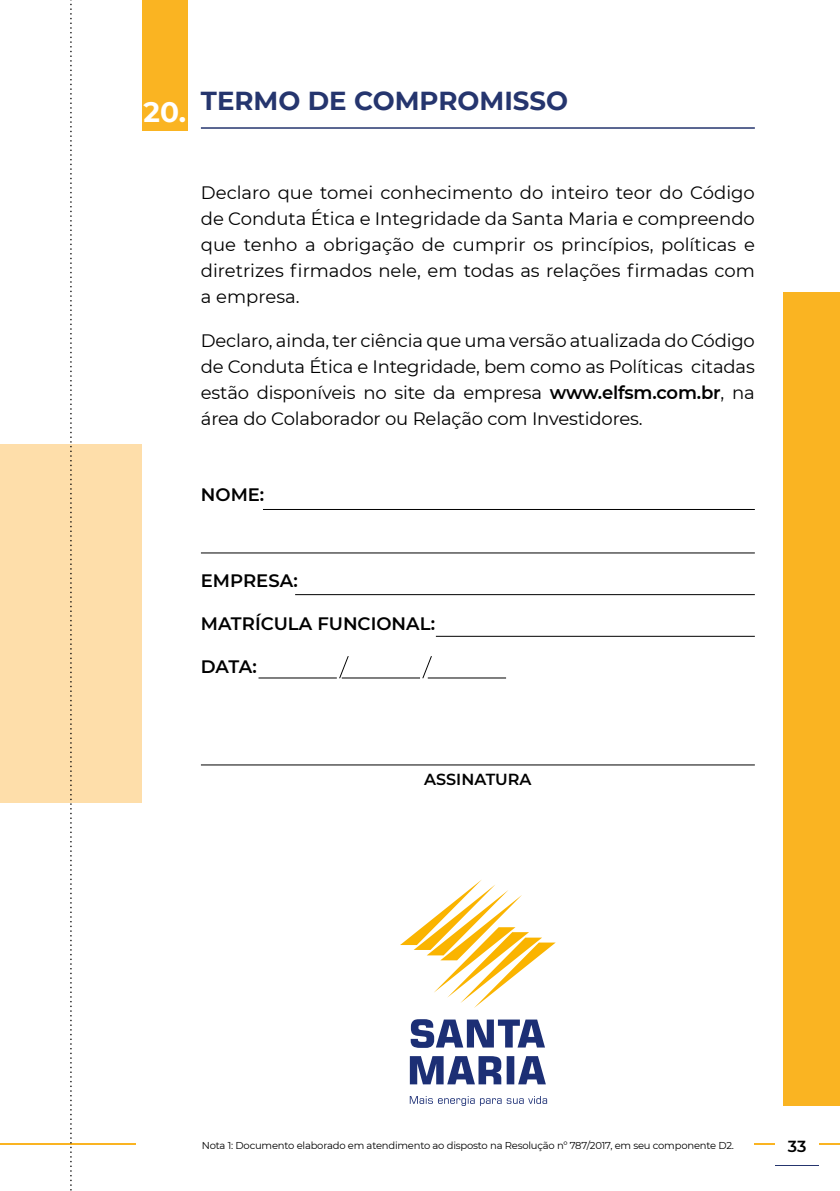
<style>
.page{position:relative;width:840px;height:1191px;background:#fff}
.page>*{position:absolute;margin:0;border:0;box-sizing:border-box;transform-origin:0 0}
.t1{font:700 28px "Montserrat";color:#fff}
.t2{font:700 26px "Montserrat";color:#25356e}
.t3{font:18px/26px "Montserrat";letter-spacing:-.01em;color:#000;text-align:justify}
.t4{font:600 18px "Montserrat";color:#000}
.t5{font:600 16px "Montserrat";color:#000}
.t6{font:10px "Montserrat";letter-spacing:-.02em;color:#000}
.s1{font-weight:600}
</style>
<div class="page">
<hr style="left:753px;top:1143px;width:86px;height:1px;background:#fab422">
<hr style="left:775px;top:1164px;width:43px;height:1px;background:#25356e">
<div style="left:775px;top:1126px;width:43px;height:38px;background:#fff"></div>
<hr style="left:0;top:1143px;width:135px;height:1px;background:#fab422">
<div style="left:142px;top:0;width:45px;height:131px;background:#fab422"></div>
<div style="left:0;top:444px;width:142px;height:358px;background:#fedeaa"></div>
<div style="left:782px;top:292px;width:57px;height:814px;background:#fab422"></div>
<hr style="left:201px;top:127px;width:553px;height:2px;background:#25356e">
<hr style="left:263px;top:509px;width:491px;height:1px;background:#000">
<hr style="left:201px;top:552px;width:553px;height:1px;background:#000">
<hr style="left:201px;top:764px;width:553px;height:1px;background:#000">
<hr style="left:258px;top:677px;width:78px;height:1px;background:#000">
<hr style="left:341px;top:677px;width:79px;height:1px;background:#000">
<hr style="left:427px;top:677px;width:79px;height:1px;background:#000">
<svg style="left:339px;top:656px;width:10px;height:22px"></svg>
<svg style="left:422px;top:656px;width:10px;height:22px"></svg>
<hr style="left:295px;top:594px;width:459px;height:1px;background:#000">
<hr style="left:435px;top:636px;width:319px;height:1px;background:#000">
<svg style="left:400px;top:880px;width:155px;height:128px"></svg>
<svg style="left:410px;top:1019px;width:134px;height:28px"></svg>
<svg style="left:409px;top:1056px;width:136px;height:28px"></svg>
<svg style="left:409px;top:1096px;width:138px;height:10px"></svg>
<svg style="left:70px;top:0;width:2px;height:1191px"></svg>
<h1 class="t1" style="left:143px;top:91px;width:44px">20.</h1>
<h2 class="t2" style="left:201px;top:82px;width:368px">TERMO DE COMPROMISSO</h2>
<p class="t3" style="left:201px;top:179px;width:555px">Declaro que tomei conhecimento do inteiro teor do Código de Conduta Ética e Integridade da Santa Maria e compreendo que tenho a obrigação de cumprir os princípios, políticas e diretrizes firmados nele, em todas as relações firmadas com a empresa.</p>
<p class="t3" style="left:201px;top:326px;width:555px">Declaro, ainda, ter ciência que uma versão atualizada do Código de Conduta Ética e Integridade, bem como as Políticas citadas estão disponíveis no site da empresa <span class="s1">www.elfsm.com.br</span>, na área do Colaborador ou Relação com Investidores.</p>
<p class="t4" style="left:201px;top:481px;width:65px">NOME:</p>
<p class="t4" style="left:201px;top:567px;width:98px">EMPRESA:</p>
<p class="t4" style="left:201px;top:610px;width:236px">MATRÍCULA FUNCIONAL:</p>
<p class="t4" style="left:201px;top:653px;width:57px">DATA:</p>
<p class="t5" style="left:424px;top:768px;width:109px">ASSINATURA</p>
<p class="t6" style="left:202px;top:1139px;width:533px">Nota 1: Documento elaborado em atendimento ao disposto na Resolução nº 787/2017, em seu componente D2.</p>
<p class="t5" style="left:787px;top:1134px;width:20px">33</p>
</div>
